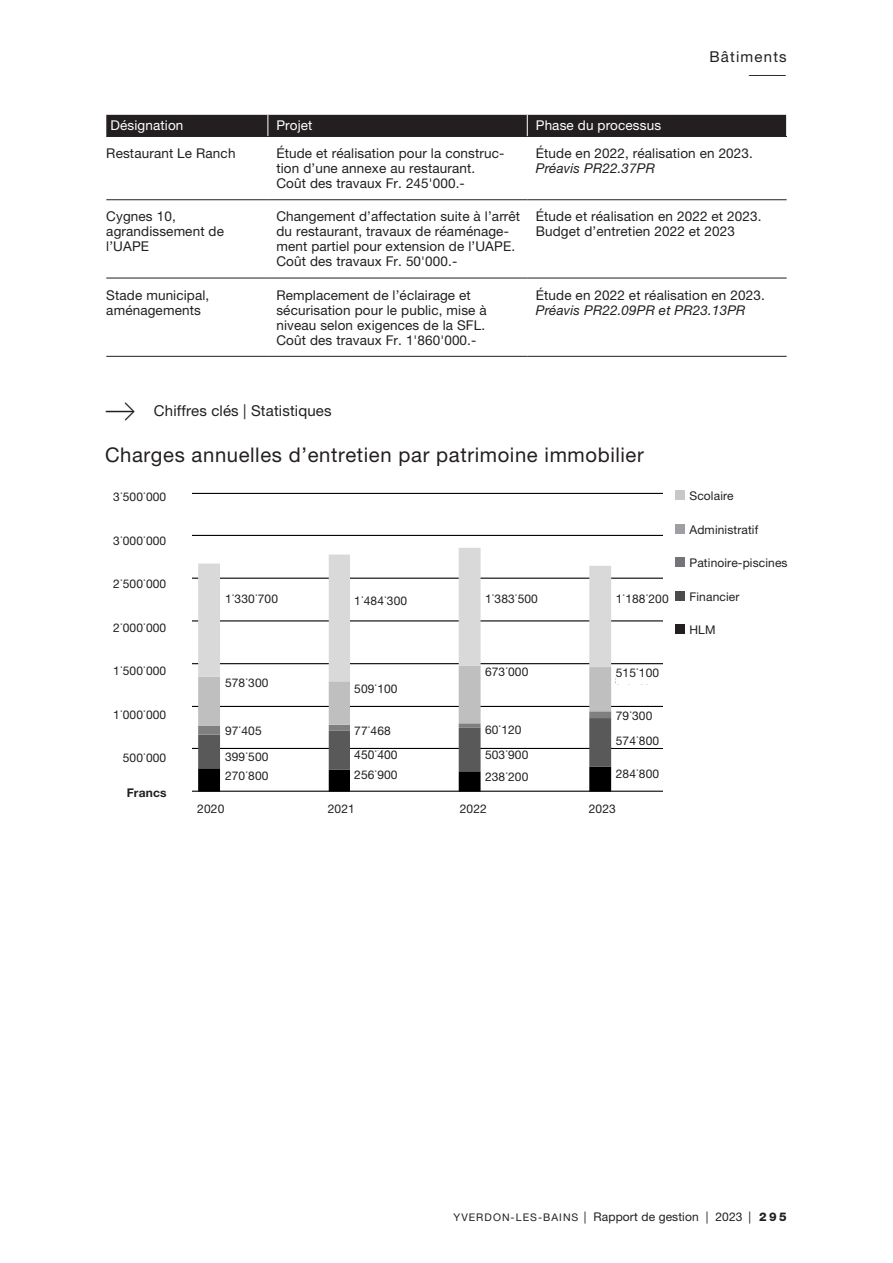
<style>
.page{position:relative;width:893px;height:1263px;background:#fff}
.page>*{position:absolute;margin:0;border:0;box-sizing:border-box;transform-origin:0 0}
.t1{font:300 33px "Lato";color:#231f20}
.Style_de_paragraphe_1{font:20.25px "Helvetica Neue LT Pro";letter-spacing:.03em;color:#231f20}
.Para_texte{font:300 16.5px "Helvetica Neue LT Pro";color:#231f20}
.Para_texte-2{font:15px "Helvetica Neue LT Pro";letter-spacing:.01em;color:#231f20}
.Para_texte-3{font:15px "Helvetica Neue LT Pro";letter-spacing:.08em;color:#231f20}
.Style_de_paragraphe_1-2{font:13.5px/15px "Helvetica Neue LT Pro";letter-spacing:.01em;color:#231f20}
.Style_de_paragraphe_1-3{font:13.5px "Helvetica Neue LT Pro";letter-spacing:.01em;color:#fff}
.Style_de_paragraphe_1-4{font:12px "Helvetica Neue LT Pro";letter-spacing:.01em;color:#231f20}
.t2{font:300 12px "Helvetica Neue";color:#000;scale:.81 1}
.Style_de_paragraphe_1-5{font:700 12px "Helvetica Neue LT Pro";letter-spacing:.01em;color:#231f20}
.s1{font-style:italic}
.s2{font-size:10.5px}
.s3{font-weight:800}
</style>
<div class="page">
<div style="left:106px;top:115px;width:681px;height:21px;background:#231f20"></div>
<hr style="left:106px;top:136px;width:162px;height:1px;background:#231f20">
<hr style="left:268px;top:136px;width:259px;height:1px;background:#231f20">
<hr style="left:527px;top:136px;width:260px;height:1px;background:#231f20">
<hr style="left:106px;top:199px;width:162px;height:1px;background:#231f20">
<hr style="left:268px;top:199px;width:259px;height:1px;background:#231f20">
<hr style="left:527px;top:199px;width:260px;height:1px;background:#231f20">
<hr style="left:106px;top:278px;width:162px;height:1px;background:#231f20">
<hr style="left:268px;top:278px;width:259px;height:1px;background:#231f20">
<hr style="left:527px;top:278px;width:260px;height:1px;background:#231f20">
<hr style="left:106px;top:356px;width:162px;height:1px;background:#231f20">
<hr style="left:268px;top:356px;width:259px;height:1px;background:#231f20">
<hr style="left:527px;top:356px;width:260px;height:1px;background:#231f20">
<div style="left:675px;top:490px;width:10px;height:10px;background:#c7c8ca"></div>
<div style="left:675px;top:524px;width:10px;height:10px;background:#9d9fa2"></div>
<div style="left:675px;top:557px;width:10px;height:10px;background:#727477"></div>
<div style="left:675px;top:591px;width:10px;height:10px;background:#4b4c4d"></div>
<div style="left:675px;top:624px;width:10px;height:10px;background:#231f20"></div>
<svg style="left:192px;top:492px;width:470px;height:300px"></svg>
<div style="left:225px;top:594px;width:59px;height:24px;background:#fff"></div>
<div style="left:354px;top:596px;width:59px;height:24px;background:#fff"></div>
<div style="left:485px;top:594px;width:59px;height:24px;background:#fff"></div>
<div style="left:616px;top:594px;width:58px;height:24px;background:#fff"></div>
<div style="left:225px;top:679px;width:59px;height:15px;background:#fff"></div>
<div style="left:354px;top:684px;width:59px;height:15px;background:#fff"></div>
<div style="left:616px;top:669px;width:58px;height:15px;background:#fff"></div>
<div style="left:225px;top:726px;width:43px;height:15px;background:#fff"></div>
<div style="left:225px;top:753px;width:48px;height:16px;background:#fff"></div>
<div style="left:354px;top:751px;width:48px;height:16px;background:#fff"></div>
<div style="left:485px;top:751px;width:48px;height:16px;background:#fff"></div>
<div style="left:225px;top:771px;width:48px;height:16px;background:#fff"></div>
<div style="left:354px;top:771px;width:48px;height:17px;background:#fff"></div>
<div style="left:616px;top:769px;width:48px;height:20px;background:#fff"></div>
<div style="left:482px;top:778px;width:46px;height:10px;background:#fff"></div>
<div style="left:485px;top:772px;width:48px;height:16px;background:#fff"></div>
<div style="left:482px;top:717px;width:34px;height:11px;background:#fff"></div>
<div style="left:613px;top:708px;width:34px;height:11px;background:#fff"></div>
<div style="left:483px;top:673px;width:34px;height:11px;background:#fff"></div>
<div style="left:613px;top:733px;width:34px;height:15px;background:#fff"></div>
<div style="left:485px;top:668px;width:59px;height:15px;background:#fff"></div>
<div style="left:616px;top:712px;width:42px;height:15px;background:#fff"></div>
<div style="left:616px;top:736px;width:48px;height:11px;background:#fff"></div>
<div style="left:485px;top:725px;width:42px;height:15px;background:#fff"></div>
<div style="left:355px;top:719px;width:38px;height:10px;background:#fff"></div>
<div style="left:354px;top:726px;width:43px;height:15px;background:#fff"></div>
<p class="Para_texte-3" style="left:709px;top:48px;width:79px">Bâtiments</p>
<p class="Para_texte" style="left:748px;top:64px;width:40px">----------</p>
<p class="Style_de_paragraphe_1-3" style="left:111px;top:118px;width:74px">Désignation</p>
<p class="Style_de_paragraphe_1-3" style="left:276px;top:118px;width:38px">Projet</p>
<p class="Style_de_paragraphe_1-3" style="left:536px;top:118px;width:127px">Phase du processus</p>
<p class="Style_de_paragraphe_1-2" style="left:106px;top:145px;width:131px">Restaurant Le Ranch</p>
<p class="Style_de_paragraphe_1-2" style="left:276px;top:145px;width:230px">Étude et réalisation pour la construc&shy;tion d’une annexe au restaurant.<br>Coût des travaux Fr. 245'000.-</p>
<p class="Style_de_paragraphe_1-2" style="left:536px;top:145px;width:219px">Étude en 2022, réalisation en 2023.<br><span class="s1">Préavis PR22.37PR</span></p>
<p class="Style_de_paragraphe_1-2" style="left:106px;top:209px;width:119px">Cygnes 10, agrandissement de l’UAPE</p>
<p class="Style_de_paragraphe_1-2" style="left:276px;top:209px;width:245px">Changement d’affectation suite à l’arrêt du restaurant, travaux de réaménage&shy;ment partiel pour extension de l’UAPE.<br>Coût des travaux Fr. 50'000.-</p>
<p class="Style_de_paragraphe_1-2" style="left:536px;top:209px;width:227px">Étude et réalisation en 2022 et 2023.<br>Budget d’entretien 2022 et 2023</p>
<p class="Style_de_paragraphe_1-2" style="left:106px;top:287px;width:105px">Stade municipal, aménagements</p>
<p class="Style_de_paragraphe_1-2" style="left:276px;top:287px;width:212px">Remplacement de l’éclairage et sécurisation pour le public, mise à niveau selon exigences de la SFL.<br>Coût des travaux Fr. 1'860'000.-</p>
<p class="Style_de_paragraphe_1-2" style="left:536px;top:287px;width:230px">Étude en 2022 et réalisation en 2023.<br><span class="s1">Préavis PR22.09PR et PR23.13PR</span></p>
<p class="t1" style="left:104px;top:387px;width:34px">→</p>
<p class="Para_texte-2" style="left:154px;top:402px;width:179px">Chiffres clés | Statistiques</p>
<p class="Style_de_paragraphe_1" style="left:105px;top:443px;width:540px">Charges annuelles d’entretien par patrimoine immobilier</p>
<p class="Style_de_paragraphe_1-4" style="left:113px;top:490px;width:54px">3˙500˙000</p>
<p class="Style_de_paragraphe_1-4" style="left:113px;top:533px;width:54px">3˙000˙000</p>
<p class="Style_de_paragraphe_1-4" style="left:113px;top:577px;width:54px">2˙500˙000</p>
<p class="Style_de_paragraphe_1-4" style="left:113px;top:620px;width:54px">2˙000˙000</p>
<p class="Style_de_paragraphe_1-4" style="left:113px;top:664px;width:54px">1˙500˙000</p>
<p class="Style_de_paragraphe_1-4" style="left:113px;top:707px;width:54px">1˙000˙000</p>
<p class="Style_de_paragraphe_1-4" style="left:123px;top:751px;width:45px">500˙000</p>
<p class="Style_de_paragraphe_1-5" style="left:127px;top:786px;width:41px">Francs</p>
<p class="Style_de_paragraphe_1-4" style="left:225px;top:591px;width:54px">1˙330˙700</p>
<p class="Style_de_paragraphe_1-4" style="left:354px;top:594px;width:54px">1˙484˙300</p>
<p class="Style_de_paragraphe_1-4" style="left:485px;top:591px;width:54px">1˙383˙500</p>
<p class="Style_de_paragraphe_1-4" style="left:616px;top:591px;width:54px">1˙188˙200</p>
<p class="t2" style="left:228px;top:591px;width:53px">1 330 700</p>
<p class="t2" style="left:359px;top:591px;width:46px">14 30</p>
<p class="t2" style="left:493px;top:590px;width:44px">383 500</p>
<p class="t2" style="left:617px;top:592px;width:53px">1 188 200</p>
<p class="Style_de_paragraphe_1-4" style="left:225px;top:676px;width:45px">578˙300</p>
<p class="t2" style="left:227px;top:679px;width:44px">578 300</p>
<p class="Style_de_paragraphe_1-4" style="left:354px;top:681px;width:45px">509˙100</p>
<p class="t2" style="left:358px;top:683px;width:44px">509 100</p>
<p class="Style_de_paragraphe_1-4" style="left:485px;top:665px;width:45px">673˙000</p>
<p class="Style_de_paragraphe_1-4" style="left:616px;top:666px;width:45px">515˙100</p>
<p class="t2" style="left:484px;top:667px;width:44px">673 000</p>
<p class="t2" style="left:616px;top:670px;width:44px">515 100</p>
<p class="t2" style="left:629px;top:706px;width:15px">30</p>
<p class="Style_de_paragraphe_1-4" style="left:616px;top:709px;width:38px">79˙300</p>
<p class="Style_de_paragraphe_1-4" style="left:616px;top:733px;width:45px">574˙800</p>
<p class="t2" style="left:227px;top:721px;width:37px">9 05</p>
<p class="t2" style="left:357px;top:718px;width:37px">77 468</p>
<p class="t2" style="left:484px;top:716px;width:37px">60 120</p>
<p class="Style_de_paragraphe_1-4" style="left:354px;top:723px;width:38px">77˙468</p>
<p class="Style_de_paragraphe_1-4" style="left:485px;top:722px;width:38px">60˙120</p>
<p class="Style_de_paragraphe_1-4" style="left:225px;top:723px;width:38px">97˙405</p>
<p class="Style_de_paragraphe_1-4" style="left:225px;top:750px;width:45px">399˙500</p>
<p class="Style_de_paragraphe_1-4" style="left:354px;top:748px;width:45px">450˙400</p>
<p class="Style_de_paragraphe_1-4" style="left:485px;top:748px;width:45px">503˙900</p>
<p class="Style_de_paragraphe_1-4" style="left:225px;top:769px;width:45px">270˙800</p>
<p class="Style_de_paragraphe_1-4" style="left:354px;top:768px;width:45px">256˙900</p>
<p class="Style_de_paragraphe_1-4" style="left:616px;top:766px;width:45px">284˙800</p>
<p class="t2" style="left:616px;top:733px;width:44px">574 800</p>
<p class="t2" style="left:237px;top:747px;width:24px">950</p>
<p class="t2" style="left:356px;top:745px;width:37px">4 40</p>
<p class="t2" style="left:496px;top:746px;width:24px">390</p>
<p class="Style_de_paragraphe_1-4" style="left:485px;top:770px;width:45px">238˙200</p>
<p class="t2" style="left:226px;top:772px;width:44px">270 800</p>
<p class="t2" style="left:356px;top:771px;width:44px">256 900</p>
<p class="t2" style="left:484px;top:772px;width:44px">238 200</p>
<p class="t2" style="left:616px;top:772px;width:44px">284 800</p>
<p class="Style_de_paragraphe_1-4" style="left:197px;top:801px;width:29px">2020</p>
<p class="Style_de_paragraphe_1-4" style="left:328px;top:801px;width:29px">2021</p>
<p class="Style_de_paragraphe_1-4" style="left:460px;top:801px;width:29px">2022</p>
<p class="Style_de_paragraphe_1-4" style="left:589px;top:801px;width:29px">2023</p>
<p class="Style_de_paragraphe_1-4" style="left:689px;top:489px;width:46px">Scolaire</p>
<p class="Style_de_paragraphe_1-4" style="left:689px;top:522px;width:70px">Administratif</p>
<p class="Style_de_paragraphe_1-4" style="left:689px;top:556px;width:100px">Patinoire-piscines</p>
<p class="Style_de_paragraphe_1-4" style="left:689px;top:589px;width:51px">Financier</p>
<p class="Style_de_paragraphe_1-4" style="left:689px;top:623px;width:28px">HLM</p>
<p class="Style_de_paragraphe_1-4" style="left:453px;top:1209px;width:335px"><span class="s2">YVERDON-LES-BAINS</span> | Rapport de gestion | 2023 | <span class="s3">295</span></p>
</div>
